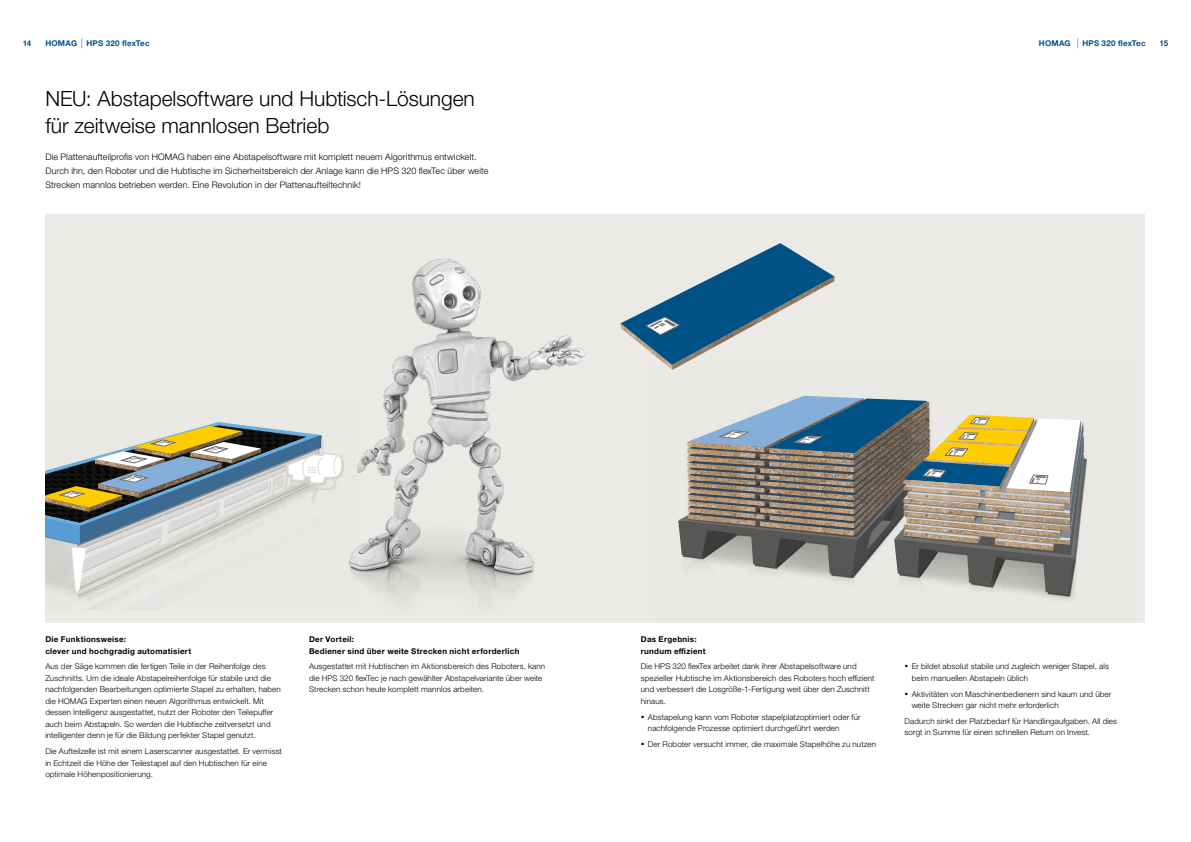
<style>
.page{position:relative;width:1191px;height:842px;background:#fff}
.page>*{position:absolute;margin:0;border:0;box-sizing:border-box;transform-origin:0 0}
.t1{font:300 21px/27.2px "Helvetica Neue LTW1 G";letter-spacing:-.005em;color:#000}
.t2{font:300 9px/13.6px "Helvetica Neue LTW1 G";letter-spacing:.01em;color:#000}
.t3{font:300 8px/11.5px "Helvetica Neue LTW1 G";letter-spacing:.015em;color:#000}
.t4{font:700 8px/11.5px "Helvetica Neue LTW1 G";letter-spacing:.035em;color:#000}
.t5{font:700 8px "Helvetica Neue LTW1 G";letter-spacing:.03em;color:#005286}
.s1{font-weight:700;font-size:14px}
</style>
<div class="page">
<div style="left:45px;top:215px;width:1100px;height:408px;background:#eceae6"></div>
<svg style="left:45px;top:422px;width:276px;height:170px"></svg>
<img style="left:321px;top:258px;width:266px;height:342px">
<svg style="left:620px;top:243px;width:214px;height:119px"></svg>
<svg style="left:678px;top:396px;width:406px;height:199px"></svg>
<p class="t5" style="left:23px;top:39px;width:10px">14</p>
<p class="t5" style="left:45px;top:39px;width:106px">HOMAG HPS 320 flexTec</p>
<p class="t5" style="left:1039px;top:39px;width:33px">HOMAG</p>
<p class="t5" style="left:1082px;top:39px;width:65px">HPS 320 flexTec</p>
<p class="t5" style="left:1159px;top:39px;width:10px">15</p>
<h1 class="t1" style="left:45px;top:85px;width:431px">NEU: Abstapelsoftware und Hubtisch-Lösungen für zeitweise mannlosen Betrieb</h1>
<p class="t2" style="left:45px;top:150px;width:444px">Die Plattenaufteilprofis von HOMAG haben eine Abstapelsoftware mit komplett neuem Algorithmus entwickelt.<br>Durch ihn, den Roboter und die Hubtische im Sicherheitsbereich der Anlage kann die HPS 320 flexTec über weite<br>Strecken mannlos betrieben werden. Eine Revolution in der Plattenaufteiltechnik!</p>
<p class="t4" style="left:45px;top:633px;width:147px">Die Funktionsweise:<br>clever und hochgradig automatisiert</p>
<p class="t3" style="left:45px;top:661px;width:237px">Aus der Säge kommen die fertigen Teile in der Reihenfolge des Zuschnitts. Um die ideale Abstapelreihenfolge für stabile und die nachfolgenden Bearbeitungen optimierte Stapel zu erhalten, haben die HOMAG Experten einen neuen Algorithmus entwickelt. Mit dessen Intelligenz ausgestattet, nutzt der Roboter den Teilepuffer auch beim Abstapeln. So werden die Hubtische zeitversetzt und intelligenter denn je für die Bildung perfekter Stapel genutzt.</p>
<p class="t3" style="left:45px;top:745px;width:238px">Die Aufteilzelle ist mit einem Laserscanner ausgestattet. Er vermisst in Echtzeit die Höhe der Teilestapel auf den Hubtischen für eine optimale Höhenpositionierung.</p>
<p class="t4" style="left:309px;top:633px;width:212px">Der Vorteil:<br>Bediener sind über weite Strecken nicht erforderlich</p>
<p class="t3" style="left:309px;top:661px;width:238px">Ausgestattet mit Hubtischen im Aktionsbereich des Roboters, kann die HPS 320 flexTec je nach gewählter Abstapelvariante über weite<br>Strecken schon heute komplett mannlos arbeiten.</p>
<p class="t4" style="left:641px;top:633px;width:66px">Das Ergebnis: rundum effizient</p>
<p class="t3" style="left:641px;top:661px;width:235px">Die HPS 320 flexTex arbeitet dank ihrer Abstapelsoftware und spezieller Hubtische im Aktionsbereich des Roboters hoch effizient und verbessert die Losgröße-1-Fertigung weit über den Zuschnitt hinaus.</p>
<p class="t3" style="left:648px;top:711px;width:214px;text-indent:-7px"><span class="s1">·</span> Abstapelung kann vom Roboter stapelplatzoptimiert oder für nachfolgende Prozesse optimiert durchgeführt werden</p>
<p class="t3" style="left:641px;top:738px;width:237px"><span class="s1">·</span> Der Roboter versucht immer, die maximale Stapelhöhe zu nutzen</p>
<p class="t3" style="left:911px;top:661px;width:199px;text-indent:-7px"><span class="s1">·</span> Er bildet absolut stabile und zugleich weniger Stapel, als beim manuellen Abstapeln üblich</p>
<p class="t3" style="left:911px;top:688px;width:201px;text-indent:-7px"><span class="s1">·</span> Aktivitäten von Maschinenbedienern sind kaum und über weite Strecken gar nicht mehr erforderlich</p>
<p class="t3" style="left:904px;top:715px;width:214px">Dadurch sinkt der Platzbedarf für Handlingaufgaben. All dies sorgt in Summe für einen schnellen Return on Invest.</p>
</div>
